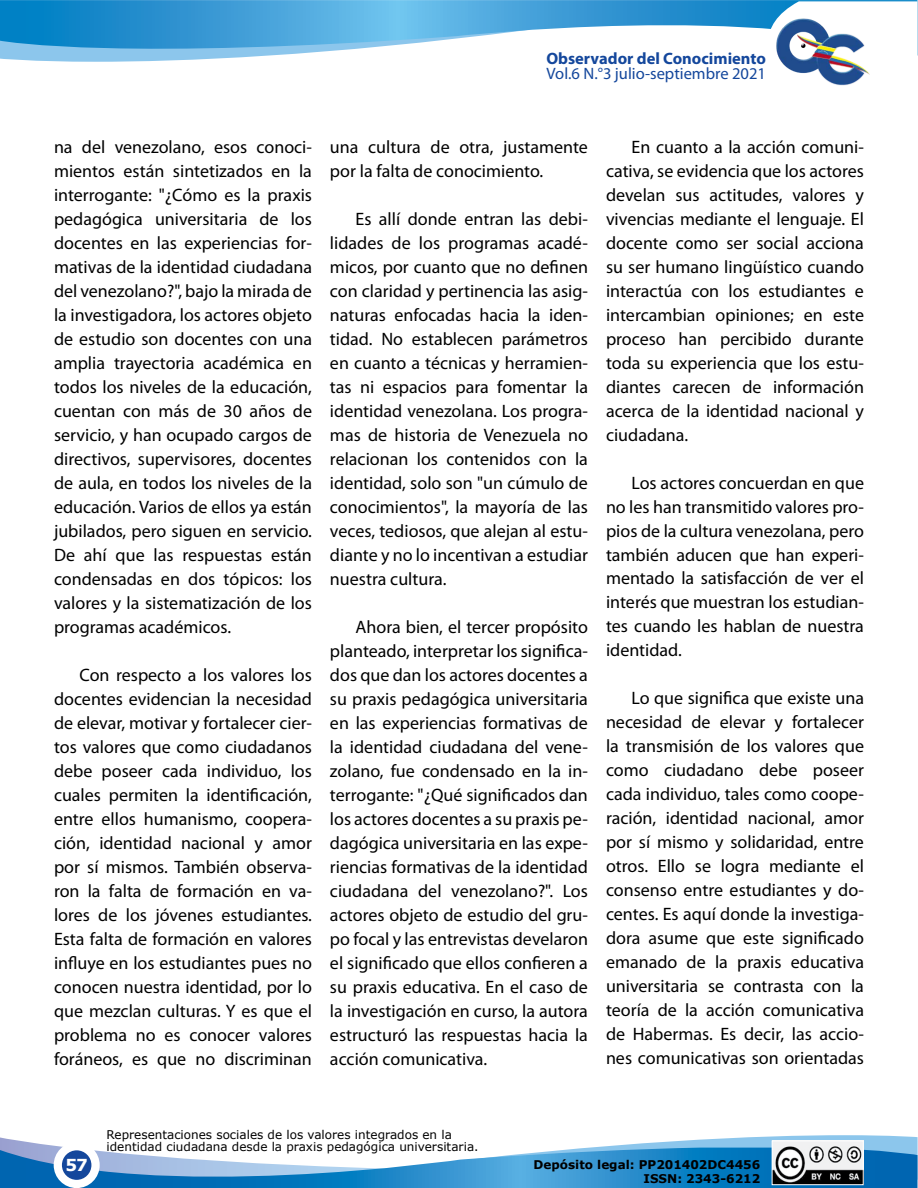
<style>
.page{position:relative;width:918px;height:1188px;background:#fff}
.page>*{position:absolute;margin:0;border:0;box-sizing:border-box;transform-origin:0 0}
.t1{font:18px/24px "Myriad Pro";color:#000;text-align:justify}
.t2{font:16.5px "Myriad Pro";color:#14479c}
.t3{font:700 16.5px "Myriad Pro";color:#14479c}
.t4{font:700 16.5px "Verdana";color:#fff}
.t5{font:12px/12px "Verdana";color:#000}
.t6{font:700 12px/14.4px "Verdana";color:#000;text-align:right}
</style>
<div class="page">
<svg style="left:0;top:1135px;width:918px;height:53px"></svg>
<svg style="left:50px;top:61px;width:100px;height:1px"></svg>
<svg style="left:0;top:0;width:918px;height:61px"></svg>
<svg style="left:752px;top:1px;width:165px;height:74px"></svg>
<div style="left:54px;top:1142px;width:46px;height:46px;background:#fff;border-radius:50%"></div>
<div style="left:62px;top:1150px;width:29px;height:30px;background:#14479c;border-radius:50%"></div>
<img style="left:775px;top:17px;width:94px;height:69px">
<img style="left:774px;top:1143px;width:87px;height:40px">
<div style="left:772px;top:1141px;width:91px;height:44px;border:1px solid #fff"></div>
<p class="t3" style="left:546px;top:48px;width:221px">Observador del Conocimiento</p>
<p class="t2" style="left:547px;top:63px;width:221px">Vol.6 N.°3 julio-septiembre 2021</p>
<p class="t1" style="left:54px;top:135px;width:260px">na del venezolano, esos conoci&shy;mientos están sintetizados en la interrogante: "¿Cómo es la praxis pedagógica universitaria de los docentes en las experiencias for&shy;mativas de la identidad ciudadana del venezolano?", bajo la mirada de la investigadora, los actores objeto de estudio son docentes con una amplia trayectoria académica en todos los niveles de la educación, cuentan con más de 30 años de servicio, y han ocupado cargos de directivos, supervisores, docentes de aula, en todos los niveles de la educación. Varios de ellos ya están jubilados, pero siguen en servicio.<br>De ahí que las respuestas están condensadas en dos tópicos: los valores y la sistematización de los programas académicos.</p>
<p class="t1" style="left:54px;top:663px;width:260px;text-indent:26px">Con respecto a los valores los docentes evidencian la necesidad de elevar, motivar y fortalecer cier&shy;tos valores que como ciudadanos debe poseer cada individuo, los cuales permiten la identificación, entre ellos humanismo, coopera&shy;ción, identidad nacional y amor por sí mismos. También observa&shy;ron la falta de formación en va&shy;lores de los jóvenes estudiantes.<br>Esta falta de formación en valores influye en los estudiantes pues no conocen nuestra identidad, por lo que mezclan culturas. Y es que el problema no es conocer valores foráneos, es que no discriminan</p>
<p class="t1" style="left:330px;top:134px;width:259px">una cultura de otra, justamente por la falta de conocimiento.</p>
<p class="t1" style="left:330px;top:206px;width:260px;text-indent:26px">Es allí donde entran las debi&shy;lidades de los programas acadé&shy;micos, por cuanto que no definen con claridad y pertinencia las asig&shy;naturas enfocadas hacia la iden&shy;tidad. No establecen parámetros en cuanto a técnicas y herramien&shy;tas ni espacios para fomentar la identidad venezolana. Los progra&shy;mas de historia de Venezuela no relacionan los contenidos con la identidad, solo son "un cúmulo de conocimientos", la mayoría de las veces, tediosos, que alejan al estu&shy;diante y no lo incentivan a estudiar nuestra cultura.</p>
<p class="t1" style="left:330px;top:614px;width:260px;text-indent:26px">Ahora bien, el tercer propósito planteado, interpretar los significa&shy;dos que dan los actores docentes a su praxis pedagógica universitaria en las experiencias formativas de la identidad ciudadana del vene&shy;zolano, fue condensado en la in&shy;terrogante: "¿Qué significados dan los actores docentes a su praxis pe&shy;dagógica universitaria en las expe&shy;riencias formativas de la identidad ciudadana del venezolano?". Los actores objeto de estudio del gru&shy;po focal y las entrevistas develaron el significado que ellos confieren a su praxis educativa. En el caso de la investigación en curso, la autora estructuró las respuestas hacia la acción comunicativa.</p>
<p class="t1" style="left:606px;top:134px;width:260px;text-indent:26px">En cuanto a la acción comuni&shy;cativa, se evidencia que los actores develan sus actitudes, valores y vivencias mediante el lenguaje. El docente como ser social acciona su ser humano lingüístico cuando interactúa con los estudiantes e intercambian opiniones; en este proceso han percibido durante toda su experiencia que los estu&shy;diantes carecen de información acerca de la identidad nacional y ciudadana.</p>
<p class="t1" style="left:606px;top:470px;width:260px;text-indent:26px">Los actores concuerdan en que no les han transmitido valores pro&shy;pios de la cultura venezolana, pero también aducen que han experi&shy;mentado la satisfacción de ver el interés que muestran los estudian&shy;tes cuando les hablan de nuestra identidad.</p>
<p class="t1" style="left:606px;top:686px;width:260px;text-indent:26px">Lo que significa que existe una necesidad de elevar y fortalecer la transmisión de los valores que como ciudadano debe poseer cada individuo, tales como coope&shy;ración, identidad nacional, amor por sí mismo y solidaridad, entre otros. Ello se logra mediante el consenso entre estudiantes y do&shy;centes. Es aquí donde la investiga&shy;dora asume que este significado emanado de la praxis educativa universitaria se contrasta con la teoría de la acción comunicativa de Habermas. Es decir, las accio&shy;nes comunicativas son orientadas</p>
<p class="t5" style="left:107px;top:1128px;width:374px">Representaciones sociales de los valores integrados en la identidad ciudadana desde la praxis pedagógica universitaria.</p>
<p class="t4" style="left:65px;top:1154px;width:24px">57</p>
<p class="t6" style="left:534px;top:1157px;width:228px">Depósito legal: PP201402DC4456<br>ISSN: 2343-6212</p>
</div>
